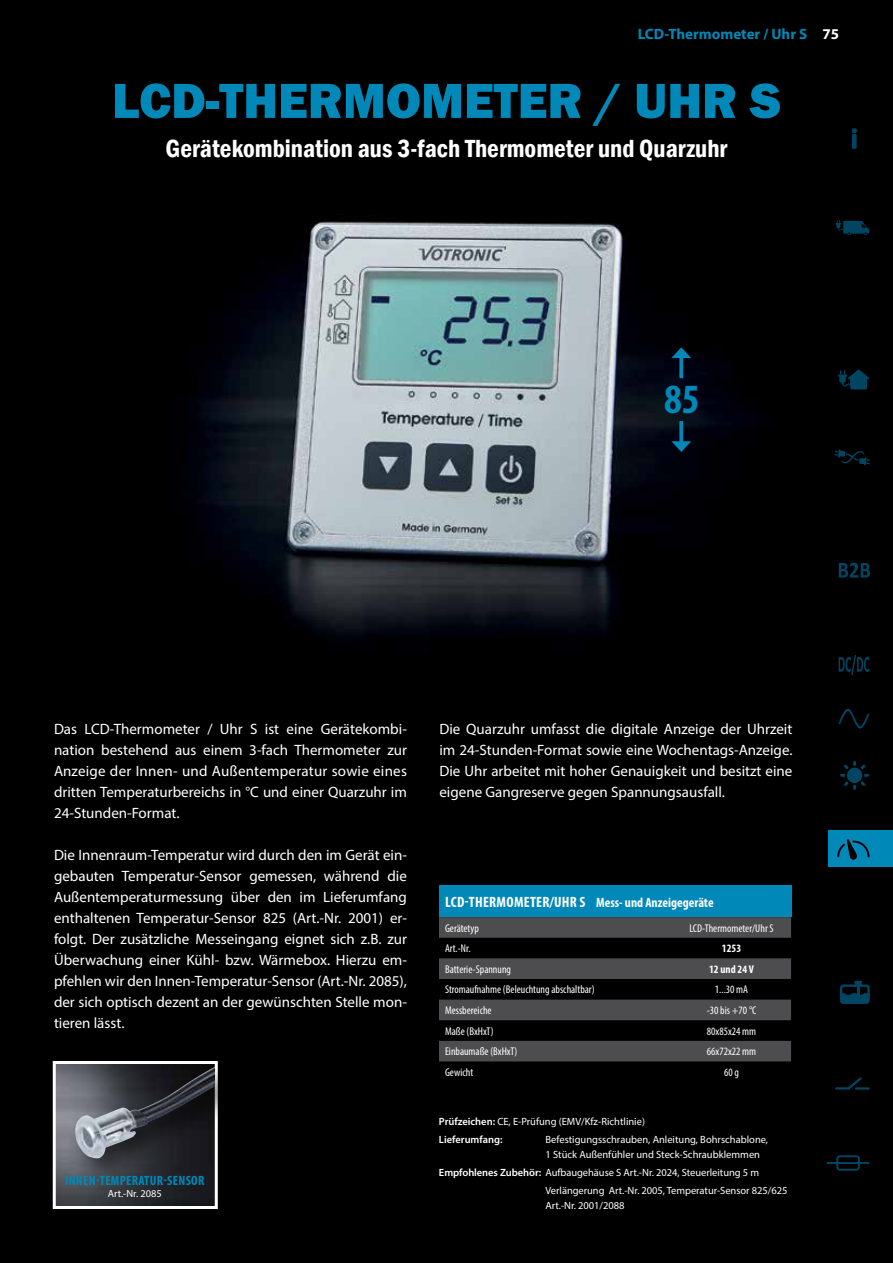
<style>
.page{position:relative;width:893px;height:1263px;background:#000}
.page>*{position:absolute;margin:0;border:0;box-sizing:border-box;transform-origin:0 0}
.t1{font:800 51px "Franklin Gothic";color:#0088b9}
.t2{font:700 condensed 41.85px "Myriad Pro";color:#0088b9}
.t3{font:600 condensed 25.5px "Franklin Gothic";color:#fff}
.t4{font:15px/21px "Myriad Pro";color:#fff;text-align:justify}
.t5{font:700 15px "Myriad Pro";color:#0088b9}
.t6{font:700 condensed 13.5px "Myriad Pro";color:#fff}
.t7{font:700 condensed 13.5px "Myriad Pro";letter-spacing:.02em;color:#0088b9}
.t8{font:condensed 11.25px "Myriad Pro";color:#fff}
.t9{font:700 condensed 11.25px "Myriad Pro";color:#fff}
.t10{font:10.5px/18px "Myriad Pro";color:#fff}
.t11{font:10.35px "Myriad Pro";color:#fff}
.s1{color:#fff}
.s2{font-size:15px}
.s3{font-weight:600}
</style>
<div class="page">
<img style="left:189px;top:130px;width:681px;height:542px">
<div style="left:439px;top:885px;width:352px;height:32px;background:#0088b9"></div>
<svg style="left:439px;top:917px;width:352px;height:144px;fill:#4d4d4f"></svg>
<img style="left:57px;top:1065px;width:157px;height:140px">
<div style="left:53px;top:1061px;width:165px;height:148px;border:3px solid #fff"></div>
<div style="left:68px;top:1061px;width:176px;height:126px;background:#000;opacity:.59"></div>
<img style="left:75px;top:1067px;width:140px;height:91px">
<svg style="left:679px;top:358px;width:4px;height:20px"></svg>
<svg style="left:671px;top:347px;width:20px;height:11px"></svg>
<svg style="left:679px;top:421px;width:4px;height:20px"></svg>
<svg style="left:671px;top:441px;width:20px;height:11px"></svg>
<svg style="left:840px;top:980px;width:30px;height:24px"></svg>
<svg style="left:835px;top:1077px;width:35px;height:13px"></svg>
<div style="left:828px;top:830px;width:65px;height:37px;background:#0088b9"></div>
<svg style="left:838px;top:370px;width:31px;height:19px"></svg>
<svg style="left:835px;top:218px;width:34px;height:27px"></svg>
<svg style="left:834px;top:449px;width:36px;height:16px"></svg>
<svg style="left:852px;top:128px;width:5px;height:21px"></svg>
<svg style="left:834px;top:557px;width:37px;height:29px"></svg>
<svg style="left:839px;top:655px;width:30px;height:20px"></svg>
<svg style="left:838px;top:708px;width:31px;height:21px"></svg>
<svg style="left:840px;top:761px;width:29px;height:29px"></svg>
<svg style="left:837px;top:839px;width:32px;height:20px"></svg>
<svg style="left:826px;top:1155px;width:44px;height:16px"></svg>
<p class="t5" style="left:638px;top:24px;width:203px">LCD-Thermometer / Uhr S <span class="s1">75</span></p>
<h1 class="t1" style="left:112px;top:68px;width:670px">LCD-THERMOMETER / UHR S</h1>
<h3 class="t3" style="left:166px;top:131px;width:563px">Gerätekombination aus 3-fach Thermometer und Quarzuhr</h3>
<h2 class="t2" style="left:664px;top:373px;width:37px">85</h2>
<p class="t4" style="left:54px;top:718px;width:354px">Das LCD-Thermometer / Uhr S ist eine Gerätekombi&shy;nation bestehend aus einem 3-fach Thermometer zur Anzeige der Innen- und Außentemperatur sowie eines dritten Temperaturbereichs in °C und einer Quarzuhr im 24-Stunden-Format.</p>
<p class="t4" style="left:54px;top:844px;width:354px">Die Innenraum-Temperatur wird durch den im Gerät ein&shy;gebauten Temperatur-Sensor gemessen, während die Außentemperaturmessung über den im Lieferumfang enthaltenen Temperatur-Sensor 825 (Art.-Nr. 2001) er&shy;folgt. Der zusätzliche Messeingang eignet sich z.B. zur Überwachung einer Kühl- bzw. Wärmebox. Hierzu em&shy;pfehlen wir den Innen-Temperatur-Sensor (Art.-Nr. 2085), der sich optisch dezent an der gewünschten Stelle mon&shy;tieren lässt.</p>
<p class="t7" style="left:65px;top:1172px;width:141px">INNEN-TEMPERATUR-SENSOR</p>
<p class="t11" style="left:108px;top:1187px;width:56px">Art.-Nr. 2085</p>
<p class="t4" style="left:439px;top:718px;width:354px">Die Quarzuhr umfasst die digitale Anzeige der Uhrzeit im 24-Stunden-Format sowie eine Wochentags-Anzeige.<br>Die Uhr arbeitet mit hoher Genauigkeit und besitzt eine eigene Gangreserve gegen Spannungsausfall.</p>
<p class="t6" style="left:445px;top:894px;width:270px"><span class="s2">LCD-THERMOMETER/UHR S</span> Mess- und Anzeigegeräte</p>
<p class="t8" style="left:445px;top:921px;width:35px">Gerätetyp</p>
<p class="t8" style="left:689px;top:921px;width:86px">LCD-Thermometer/Uhr S</p>
<p class="t8" style="left:445px;top:942px;width:27px">Art.-Nr.</p>
<p class="t9" style="left:722px;top:941px;width:21px">1253</p>
<p class="t8" style="left:445px;top:962px;width:68px">Batterie-Spannung</p>
<p class="t9" style="left:709px;top:962px;width:46px">12 und 24 V</p>
<p class="t8" style="left:445px;top:983px;width:151px">Stromaufnahme (Beleuchtung abschaltbar)</p>
<p class="t8" style="left:715px;top:983px;width:35px">1...30 mA</p>
<p class="t8" style="left:445px;top:1003px;width:48px">Messbereiche</p>
<p class="t8" style="left:707px;top:1003px;width:51px">-30 bis +70 °C</p>
<p class="t8" style="left:445px;top:1024px;width:50px">Maße (BxHxT)</p>
<p class="t8" style="left:707px;top:1024px;width:51px">80x85x24 mm</p>
<p class="t8" style="left:445px;top:1045px;width:74px">Einbaumaße (BxHxT)</p>
<p class="t8" style="left:707px;top:1045px;width:51px">66x72x22 mm</p>
<p class="t8" style="left:445px;top:1065px;width:30px">Gewicht</p>
<p class="t8" style="left:724px;top:1065px;width:16px">60 g</p>
<p class="t10" style="left:439px;top:1112px;width:207px"><span class="s3">Prüfzeichen:</span> CE, E-Prüfung (EMV/Kfz-Richtlinie)<br><span class="s3">Lieferumfang:</span></p>
<p class="t10" style="left:545px;top:1131px;width:224px;line-height:15px">Befestigungsschrauben, Anleitung, Bohrschablone,<br>1 Stück Außenfühler und Steck-Schraubklemmen</p>
<p class="t10" style="left:545px;top:1163px;width:243px;text-indent:-107px"><span class="s3">Empfohlenes Zubehör:</span> Aufbaugehäuse S Art.-Nr. 2024, Steuerleitung 5 m<br>Verlängerung Art.-Nr. 2005, Temperatur-Sensor 825/625</p>
<p class="t10" style="left:545px;top:1196px;width:81px">Art.-Nr. 2001/2088</p>
</div>
